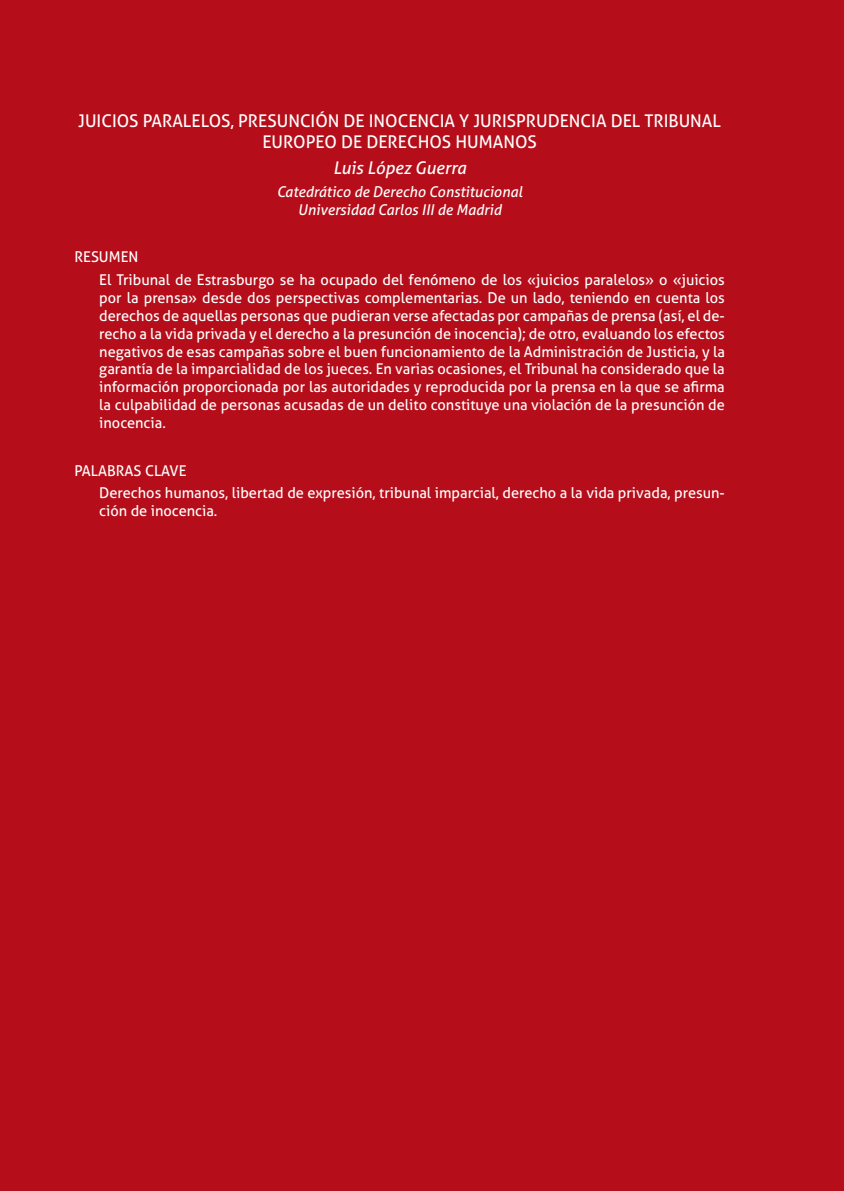
<style>
.page{position:relative;width:844px;height:1191px;background:#fff}
.page>*{position:absolute;margin:0;border:0;box-sizing:border-box;transform-origin:0 0}
.Resumen_título_españ{font:17.5px/21px "Aller";color:#fff;text-align:center}
.Resumen_autor{font:italic 17.5px "Aller";color:#fff}
.Resumen_texto{font:14.88px/17.8px "Aller";color:#fff;text-align:justify}
.Resumen_cargo{font:italic 14.88px "Aller";color:#fff}
.Resumen_cargo_con{font:italic 14.88px "Aller";color:#fff}
.Resumen_titular{font:14.88px "Aller";color:#fff}
</style>
<div class="page">
<div style="left:0;top:0;width:843px;height:1191px;background:#b50e1a"></div>
<p class="Resumen_título_españ" style="left:78px;top:110px;width:644px">JUICIOS PARALELOS, PRESUNCIÓN DE INOCENCIA Y JURISPRUDENCIA DEL TRIBUNAL<br>EUROPEO DE DERECHOS HUMANOS</p>
<p class="Resumen_autor" style="left:333px;top:157px;width:135px">Luis López Guerra</p>
<p class="Resumen_cargo" style="left:277px;top:182px;width:247px">Catedrático de Derecho Constitucional</p>
<p class="Resumen_cargo_con" style="left:298px;top:200px;width:205px">Universidad Carlos III de Madrid</p>
<p class="Resumen_titular" style="left:74px;top:248px;width:65px">RESUMEN</p>
<p class="Resumen_texto" style="left:99px;top:271px;width:627px">El Tribunal de Estrasburgo se ha ocupado del fenómeno de los «juicios paralelos» o «juicios por la prensa» desde dos perspectivas complementarias. De un lado, teniendo en cuenta los derechos de aquellas personas que pudieran verse afectadas por campañas de prensa (así, el de&shy;recho a la vida privada y el derecho a la presunción de inocencia); de otro, evaluando los efectos negativos de esas campañas sobre el buen funcionamiento de la Administración de Justicia, y la garantía de la imparcialidad de los jueces. En varias ocasiones, el Tribunal ha considerado que la información proporcionada por las autoridades y reproducida por la prensa en la que se afirma la culpabilidad de personas acusadas de un delito constituye una violación de la presunción de inocencia.</p>
<p class="Resumen_titular" style="left:74px;top:461px;width:114px">PALABRAS CLAVE</p>
<p class="Resumen_texto" style="left:99px;top:484px;width:627px">Derechos humanos, libertad de expresión, tribunal imparcial, derecho a la vida privada, presun&shy;ción de inocencia.</p>
</div>
